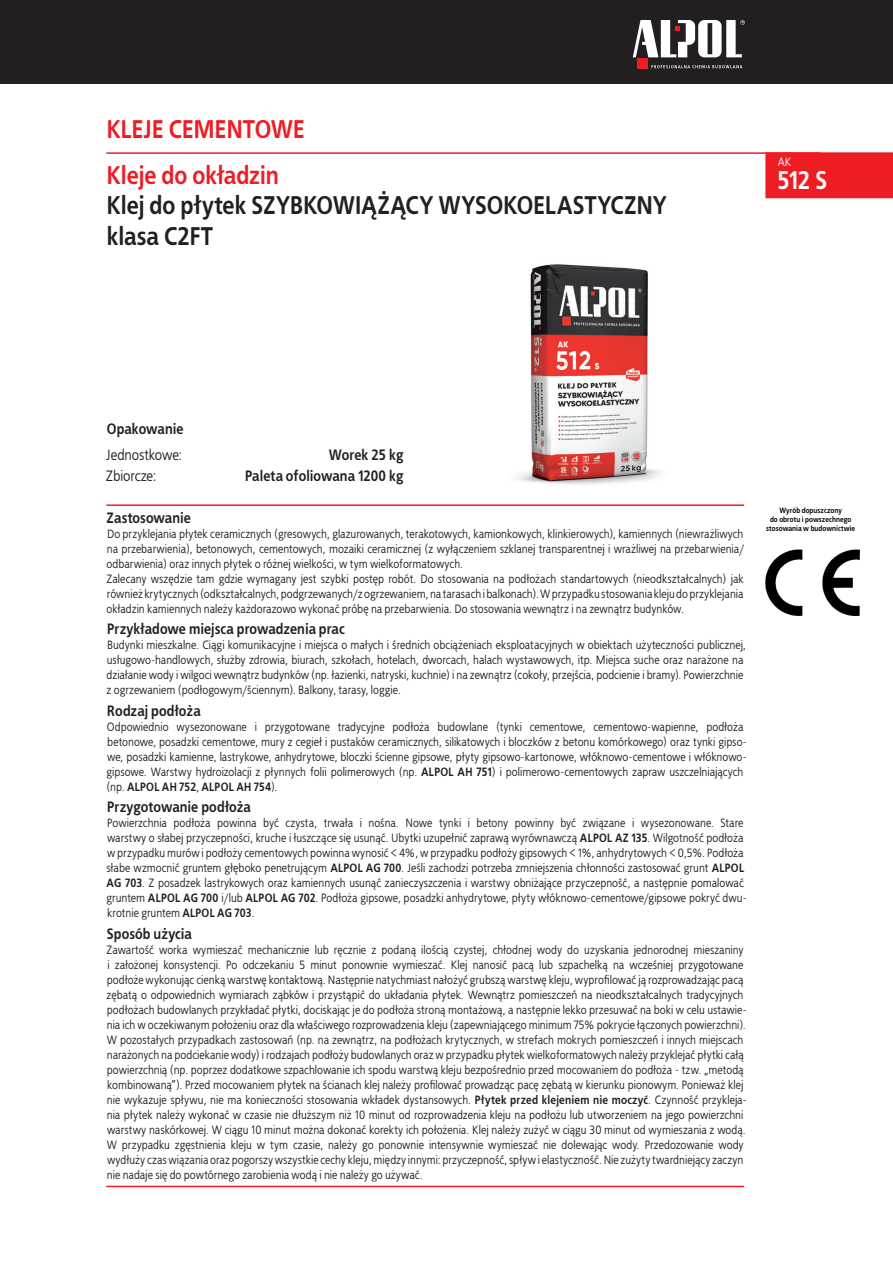
<style>
.page{position:relative;width:893px;height:1263px;background:#fff}
.page>*{position:absolute;margin:0;border:0;box-sizing:border-box;transform-origin:0 0}
._01_podtytul{font:700 25.5px "EFN Bureau COT";letter-spacing:-.005em;color:#231f20}
._01_podtytul-2{font:700 25.5px "EFN Bureau COT";letter-spacing:-.01em;color:#ee1d23}
._04_tytul_lewy{font:700 25.5px "EFN Bureau COT";color:#ee1d23}
._07_numer_produktów{font:700 25.5px "EFN Bureau COT";color:#fff}
._02_podtytul{font:700 15px "EFN Bureau COT";color:#231f20}
._05_dane_produktu{font:700 15px "EFN Bureau COT";color:#231f20}
._05_dane_produktu-2{font:15px "EFN Bureau COT";color:#231f20}
._03_tekst_podstawowy{font:12px/15px "EFN Bureau COT";letter-spacing:.01em;color:#231f20}
._06_grupa_produktów{font:12px "EFN Bureau COT";color:#fff}
.t1{font:700 7.65px/9.1px "EFN Bureau COT";color:#000;text-align:center}
.s1{font-weight:700}
</style>
<div class="page">
<div style="left:0;top:0;width:893px;height:84px;background:#231f20"></div>
<svg style="left:651px;top:65px;width:91px;height:3px"></svg>
<div style="left:637px;top:58px;width:11px;height:11px;background:#ee1d23"></div>
<svg style="left:633px;top:20px;width:112px;height:37px"></svg>
<div style="left:765px;top:152px;width:128px;height:46px;background:#ee1d23"></div>
<hr style="left:106px;top:504px;width:638px;height:2px;background:#ee1d23">
<hr style="left:106px;top:1186px;width:638px;height:1px;background:#ee1d23">
<hr style="left:106px;top:152px;width:715px;height:2px;background:#ee1d23">
<img style="left:766px;top:550px;width:94px;height:65px">
<img style="left:516px;top:264px;width:145px;height:221px">
<p class="_04_tytul_lewy" style="left:107px;top:113px;width:199px">KLEJE CEMENTOWE</p>
<p class="_06_grupa_produktów" style="left:778px;top:155px;width:15px">AK</p>
<p class="_01_podtytul-2" style="left:107px;top:159px;width:174px">Kleje do okładzin</p>
<p class="_07_numer_produktów" style="left:777px;top:164px;width:51px">512 S</p>
<p class="_01_podtytul" style="left:107px;top:189px;width:561px">Klej do płytek SZYBKOWIĄŻĄCY WYSOKOELASTYCZNY</p>
<p class="_01_podtytul" style="left:107px;top:220px;width:108px">klasa C2FT</p>
<p class="_05_dane_produktu" style="left:107px;top:420px;width:78px">Opakowanie</p>
<p class="_05_dane_produktu-2" style="left:106px;top:446px;width:77px">Jednostkowe:</p>
<p class="_05_dane_produktu" style="left:329px;top:445px;width:76px">Worek 25 kg</p>
<p class="_05_dane_produktu-2" style="left:106px;top:467px;width:52px">Zbiorcze:</p>
<p class="_05_dane_produktu" style="left:245px;top:466px;width:160px">Paleta ofoliowana 1200 kg</p>
<p class="_02_podtytul" style="left:107px;top:508px;width:86px">Zastosowanie</p>
<p class="_03_tekst_podstawowy" style="left:107px;top:527px;width:639px;text-align:justify">Do przyklejania płytek ceramicznych (gresowych, glazurowanych, terakotowych, kamionkowych, klinkierowych), kamiennych (niewrażliwych na przebarwienia), betonowych, cementowych, mozaiki ceramicznej (z wyłączeniem szklanej transparentnej i wrażliwej na przebarwienia/ odbarwienia) oraz innych płytek o różnej wielkości, w tym wielkoformatowych.</p>
<p class="_03_tekst_podstawowy" style="left:107px;top:572px;width:639px;text-align:justify">Zalecany wszędzie tam gdzie wymagany jest szybki postęp robót. Do stosowania na podłożach standartowych (nieodkształcalnych) jak również krytycznych (odkształcalnych, podgrzewanych/z ogrzewaniem, na tarasach i balkonach). W przypadku stosowania kleju do przyklejania okładzin kamiennych należy każdorazowo wykonać próbę na przebarwienia. Do stosowania wewnątrz i na zewnątrz budynków.</p>
<p class="_02_podtytul" style="left:107px;top:620px;width:239px">Przykładowe miejsca prowadzenia prac</p>
<p class="_03_tekst_podstawowy" style="left:107px;top:638px;width:641px">Budynki mieszkalne. Ciągi komunikacyjne i miejsca o małych i średnich obciążeniach eksploatacyjnych w obiektach użyteczności publicznej, usługowo-handlowych, służby zdrowia, biurach, szkołach, hotelach, dworcach, halach wystawowych, itp. Miejsca suche oraz narażone na działanie wody i wilgoci wewnątrz budynków (np. łazienki, natryski, kuchnie) i na zewnątrz (cokoły, przejścia, podcienie i bramy). Powierzchnie z ogrzewaniem (podłogowym/ściennym). Balkony, tarasy, loggie.</p>
<p class="_02_podtytul" style="left:107px;top:701px;width:95px">Rodzaj podłoża</p>
<p class="_03_tekst_podstawowy" style="left:106px;top:719px;width:642px">Odpowiednio wysezonowane i przygotowane tradycyjne podłoża budowlane (tynki cementowe, cementowo-wapienne, podłoża betonowe, posadzki cementowe, mury z cegieł i pustaków ceramicznych, silikatowych i bloczków z betonu komórkowego) oraz tynki gipso&shy;we, posadzki kamienne, lastrykowe, anhydrytowe, bloczki ścienne gipsowe, płyty gipsowo-kartonowe, włóknowo-cementowe i włóknowo&shy;gipsowe. Warstwy hydroizolacji z płynnych folii polimerowych (np. <span class="s1">ALPOL AH 751</span>) i polimerowo-cementowych zapraw uszczelniających (np. <span class="s1">ALPOL AH 752</span>, <span class="s1">ALPOL AH 754</span>).</p>
<p class="_02_podtytul" style="left:107px;top:797px;width:145px">Przygotowanie podłoża</p>
<p class="_03_tekst_podstawowy" style="left:106px;top:816px;width:642px">Powierzchnia podłoża powinna być czysta, trwała i nośna. Nowe tynki i betony powinny być związane i wysezonowane. Stare warstwy o słabej przyczepności, kruche i łuszczące się usunąć. Ubytki uzupełnić zaprawą wyrównawczą <span class="s1">ALPOL AZ 135</span>. Wilgotność podłoża w przypadku murów i podłoży cementowych powinna wynosić &lt; 4%, w przypadku podłoży gipsowych &lt; 1%, anhydrytowych &lt; 0,5%. Podłoża słabe wzmocnić gruntem głęboko penetrującym <span class="s1">ALPOL AG 700</span>. Jeśli zachodzi potrzeba zmniejszenia chłonności zastosować grunt <span class="s1">ALPOL AG 703</span>. Z posadzek lastrykowych oraz kamiennych usunąć zanieczyszczenia i warstwy obniżające przyczepność, a następnie pomalować gruntem <span class="s1">ALPOL AG 700</span> i/lub <span class="s1">ALPOL AG 702</span>. Podłoża gipsowe, posadzki anhydrytowe, płyty włóknowo-cementowe/gipsowe pokryć dwu&shy;krotnie gruntem <span class="s1">ALPOL AG 703</span>.</p>
<p class="_02_podtytul" style="left:107px;top:924px;width:87px">Sposób użycia</p>
<p class="_03_tekst_podstawowy" style="left:107px;top:942px;width:642px">Zawartość worka wymieszać mechanicznie lub ręcznie z podaną ilością czystej, chłodnej wody do uzyskania jednorodnej mieszaniny i założonej konsystencji. Po odczekaniu 5 minut ponownie wymieszać. Klej nanosić pacą lub szpachelką na wcześniej przygotowane podłoże wykonując cienką warstwę kontaktową. Następnie natychmiast nałożyć grubszą warstwę kleju, wyprofilować ją rozprowadzając pacą zębatą o odpowiednich wymiarach ząbków i przystąpić do układania płytek. Wewnątrz pomieszczeń na nieodkształcalnych tradycyjnych podłożach budowlanych przykładać płytki, dociskając je do podłoża stroną montażową, a następnie lekko przesuwać na boki w celu ustawie&shy;nia ich w oczekiwanym położeniu oraz dla właściwego rozprowadzenia kleju (zapewniającego minimum 75% pokrycie łączonych powierzchni).<br>W pozostałych przypadkach zastosowań (np. na zewnątrz, na podłożach krytycznych, w strefach mokrych pomieszczeń i innych miejscach narażonych na podciekanie wody) i rodzajach podłoży budowlanych oraz w przypadku płytek wielkoformatowych należy przyklejać płytki całą powierzchnią (np. poprzez dodatkowe szpachlowanie ich spodu warstwą kleju bezpośrednio przed mocowaniem do podłoża - tzw. „metodą kombinowaną”). Przed mocowaniem płytek na ścianach klej należy profilować prowadząc pacę zębatą w kierunku pionowym. Ponieważ klej nie wykazuje spływu, nie ma konieczności stosowania wkładek dystansowych. <span class="s1">Płytek przed klejeniem nie moczyć</span>. Czynność przykleja&shy;nia płytek należy wykonać w czasie nie dłuższym niż 10 minut od rozprowadzenia kleju na podłożu lub utworzeniem na jego powierzchni warstwy naskórkowej. W ciągu 10 minut można dokonać korekty ich położenia. Klej należy zużyć w ciągu 30 minut od wymieszania z wodą.<br>W przypadku zgęstnienia kleju w tym czasie, należy go ponownie intensywnie wymieszać nie dolewając wody. Przedozowanie wody wydłuży czas wiązania oraz pogorszy wszystkie cechy kleju, między innymi: przyczepność, spływ i elastyczność. Nie zużyty twardniejący zaczyn nie nadaje się do powtórnego zarobienia wodą i nie należy go używać.</p>
<p class="t1" style="left:766px;top:505px;width:90px">Wyrób dopuszczony<br>do obrotu i powszechnego stosowania w budownictwie</p>
</div>
